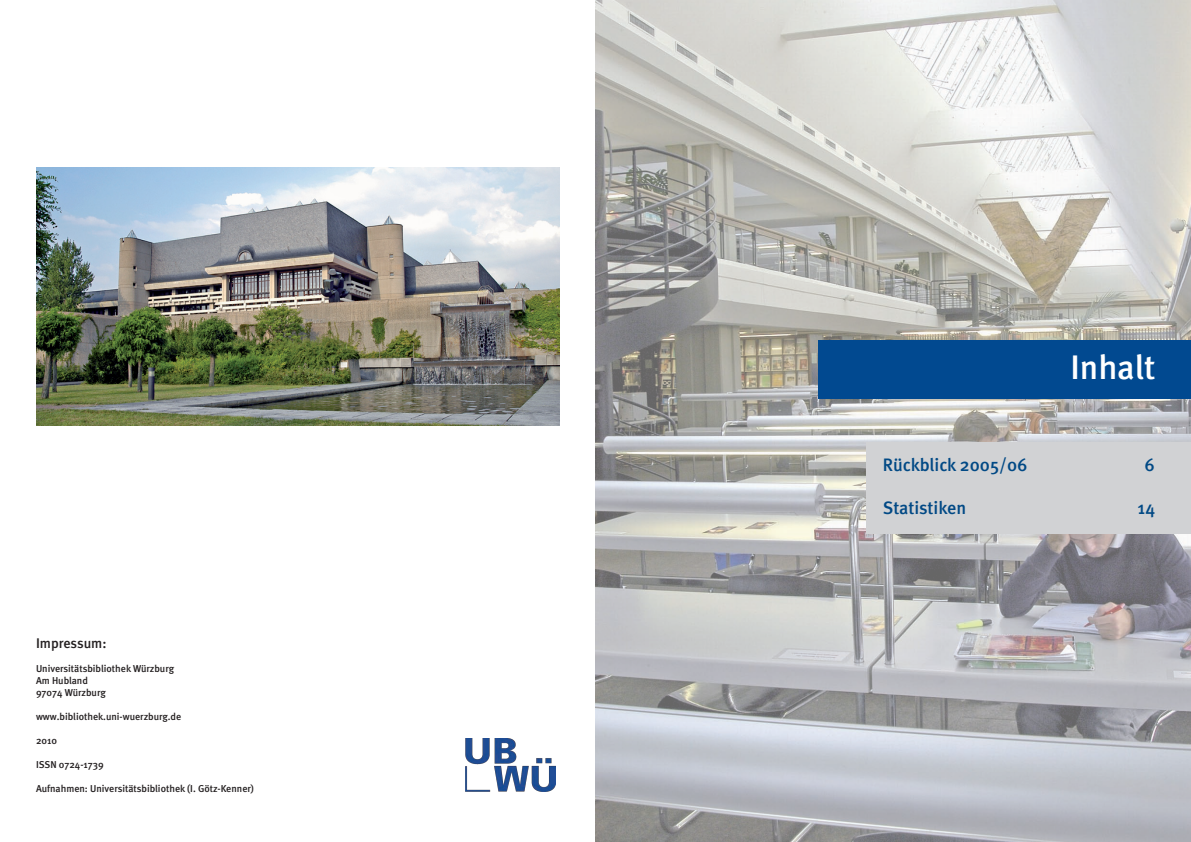
<style>
.page{position:relative;width:1191px;height:842px;background:#fff}
.page>*{position:absolute;margin:0;border:0;box-sizing:border-box;transform-origin:0 0}
.t1{font:500 34px "Meta";color:#fff}
.t2{font:500 18px "Meta";color:#014985}
.t3{font:500 14px "Meta";color:#231f20}
.t4{font:500 10px/12px "Meta";color:#231f20}
</style>
<div class="page">
<img style="left:595px;top:0;width:596px;height:842px">
<div style="left:818px;top:340px;width:373px;height:58px;background:#014990"></div>
<img style="left:36px;top:168px;width:523px;height:257px">
<div style="left:866px;top:443px;width:325px;height:91px;background:#d1d2d4"></div>
<img style="left:466px;top:738px;width:90px;height:53px">
<h3 class="t3" style="left:36px;top:635px;width:72px">Impressum:</h3>
<p class="t4" style="left:36px;top:662px;width:139px">Universitätsbibliothek Würzburg<br>Am Hubland<br>97074 Würzburg</p>
<p class="t4" style="left:36px;top:710px;width:147px">www.bibliothek.uni-wuerzburg.de</p>
<p class="t4" style="left:36px;top:734px;width:23px">2010</p>
<p class="t4" style="left:36px;top:758px;width:69px">ISSN 0724-1739</p>
<p class="t4" style="left:36px;top:782px;width:219px">Aufnahmen: Universitätsbibliothek (I. Götz-Kenner)</p>
<h1 class="t1" style="left:1070px;top:347px;width:86px">Inhalt</h1>
<h2 class="t2" style="left:883px;top:454px;width:146px">Rückblick 2005/06</h2>
<h2 class="t2" style="left:1144px;top:454px;width:12px">6</h2>
<h2 class="t2" style="left:883px;top:497px;width:85px">Statistiken</h2>
<h2 class="t2" style="left:1137px;top:497px;width:19px">14</h2>
</div>
